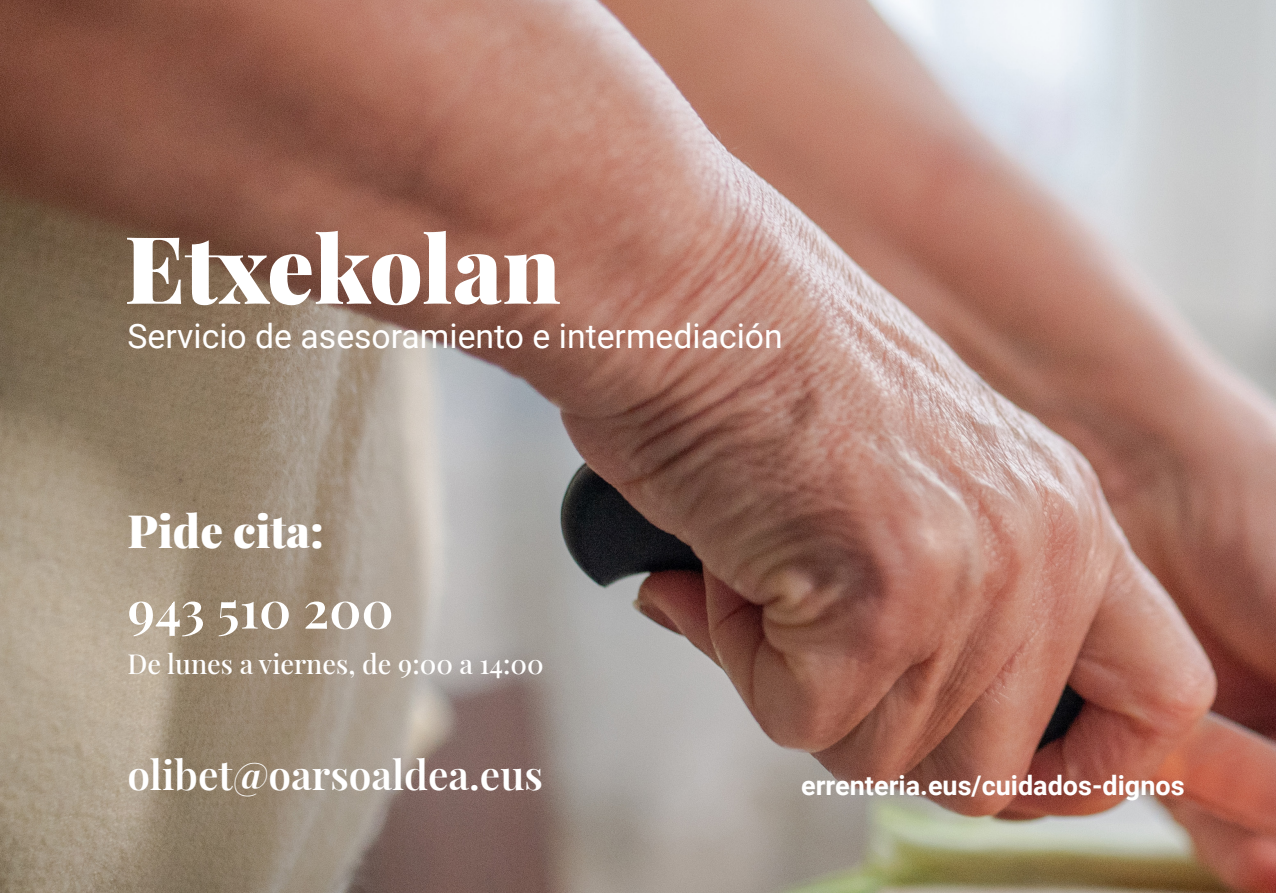
<style>
.page{position:relative;width:1276px;height:893px;background:#fff}
.page>*{position:absolute;margin:0;border:0;box-sizing:border-box;transform-origin:0 0}
.t1{font:900 93.6px "Playfair Display";color:#fff}
.t2{font:600 51.07px "Playfair Display";color:#fff}
.t3{font:900 45px "Playfair Display";color:#fff}
.t4{font:600 40.5px "Playfair Display";color:#fff}
.t5{font:33.75px "Roboto";color:#fff}
.t6{font:700 27px "Roboto";color:#fff}
.t7{font:500 27px "Playfair Display";color:#fff}
</style>
<div class="page">
<img style="left:0;top:0;width:1276px;height:893px">
<p class="t1" style="left:124px;top:195px;width:438px">Etxekolan</p>
<p class="t5" style="left:128px;top:312px;width:657px">Servicio de asesoramiento e intermediación</p>
<p class="t3" style="left:128px;top:495px;width:198px">Pide cita:</p>
<p class="t2" style="left:128px;top:569px;width:267px">943 510 200</p>
<p class="t7" style="left:128px;top:642px;width:418px">De lunes a viernes, de 9:00 a 14:00</p>
<p class="t4" style="left:128px;top:743px;width:417px">olibet@oarsoaldea.eus</p>
<p class="t6" style="left:801px;top:766px;width:385px">errenteria.eus/cuidados-dignos</p>
</div>
